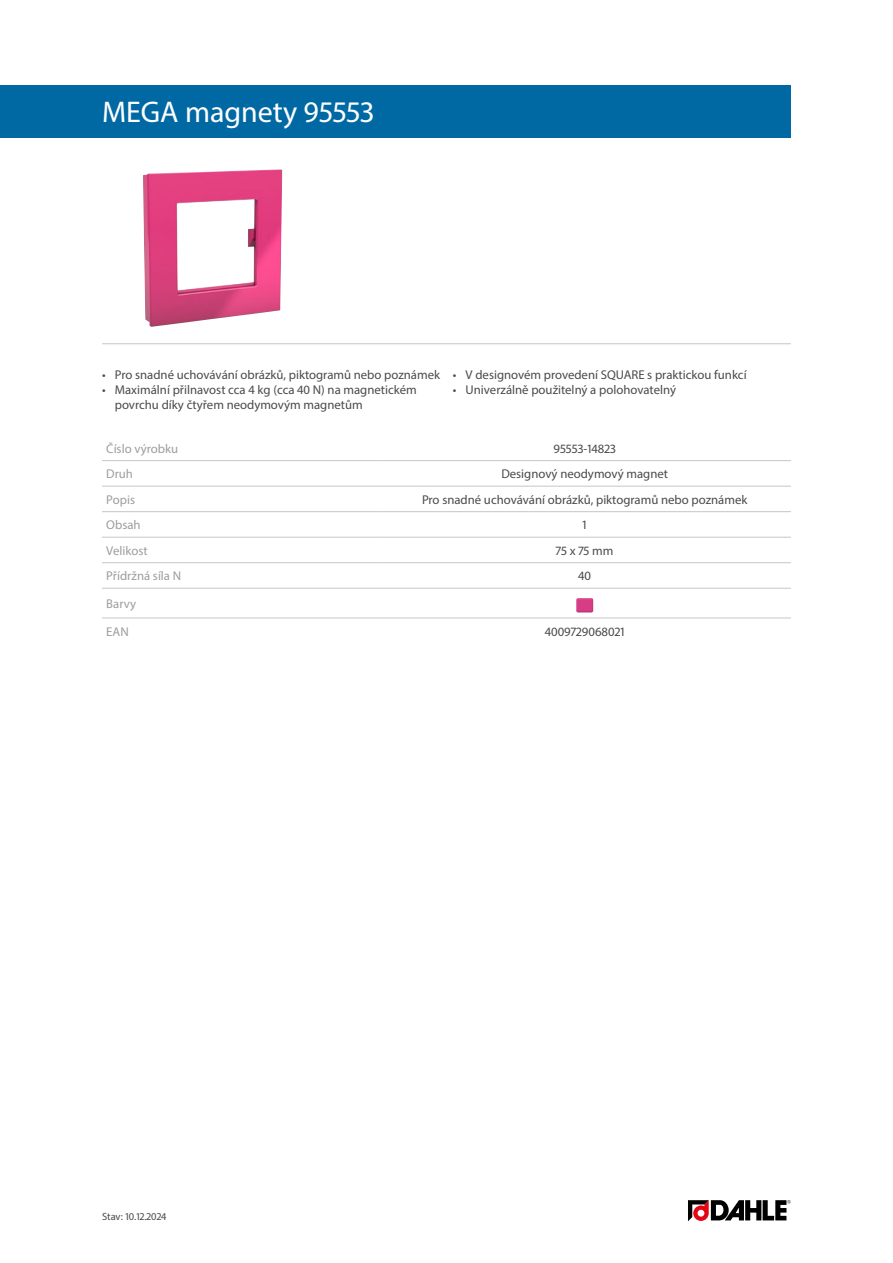
<style>
.page{position:relative;width:893px;height:1263px;background:#fff}
.page>*{position:absolute;margin:0;border:0;box-sizing:border-box;transform-origin:0 0}
.Produktname{font:30px "Myriad Pro";color:#fff}
.Produkttabelle_Zentr{font:12.75px/15.3px "Myriad Pro";color:#4a4a49}
.Produkttabelle_Links{font:12.75px "Myriad Pro";color:#9d9d9c}
.t1{font:10.5px "Myriad Pro";color:#4a4a49}
</style>
<div class="page">
<img style="left:143px;top:169px;width:139px;height:158px">
<hr style="left:102px;top:343px;width:689px;height:1px;background:#c6c6c6">
<svg style="left:688px;top:1200px;width:103px;height:21px"></svg>
<div style="left:0;top:85px;width:791px;height:53px;background:#0069a4"></div>
<hr style="left:102px;top:460px;width:276px;height:1px;background:#c6c6c6">
<hr style="left:378px;top:460px;width:413px;height:1px;background:#c6c6c6">
<hr style="left:102px;top:486px;width:276px;height:1px;background:#c6c6c6">
<hr style="left:378px;top:486px;width:413px;height:1px;background:#c6c6c6">
<hr style="left:102px;top:511px;width:276px;height:1px;background:#c6c6c6">
<hr style="left:378px;top:511px;width:413px;height:1px;background:#c6c6c6">
<hr style="left:102px;top:537px;width:276px;height:1px;background:#c6c6c6">
<hr style="left:378px;top:537px;width:413px;height:1px;background:#c6c6c6">
<hr style="left:102px;top:562px;width:276px;height:1px;background:#c6c6c6">
<hr style="left:378px;top:562px;width:413px;height:1px;background:#c6c6c6">
<hr style="left:102px;top:588px;width:276px;height:1px;background:#c6c6c6">
<hr style="left:378px;top:588px;width:413px;height:1px;background:#c6c6c6">
<hr style="left:102px;top:618px;width:276px;height:1px;background:#c6c6c6">
<hr style="left:378px;top:618px;width:413px;height:1px;background:#c6c6c6">
<img style="left:576px;top:598px;width:17px;height:14px">
<p class="Produktname" style="left:102px;top:94px;width:273px">MEGA magnety 95553</p>
<p class="Produkttabelle_Zentr" style="left:102px;top:367px;width:340px">• Pro snadné uchovávání obrázků, piktogramů nebo poznámek</p>
<p class="Produkttabelle_Zentr" style="left:115px;top:382px;width:303px;text-indent:-13px">• Maximální přilnavost cca 4 kg (cca 40 N) na magnetickém povrchu díky čtyřem neodymovým magnetům</p>
<p class="Produkttabelle_Zentr" style="left:453px;top:367px;width:295px">• V designovém provedení SQUARE s praktickou funkcí</p>
<p class="Produkttabelle_Zentr" style="left:453px;top:382px;width:225px">• Univerzálně použitelný a polohovatelný</p>
<p class="Produkttabelle_Links" style="left:106px;top:440px;width:73px">Číslo výrobku</p>
<p class="Produkttabelle_Zentr" style="left:553px;top:440px;width:64px">95553-14823</p>
<p class="Produkttabelle_Links" style="left:106px;top:466px;width:28px">Druh</p>
<p class="Produkttabelle_Zentr" style="left:501px;top:466px;width:168px">Designový neodymový magnet</p>
<p class="Produkttabelle_Links" style="left:106px;top:491px;width:30px">Popis</p>
<p class="Produkttabelle_Zentr" style="left:422px;top:492px;width:327px">Pro snadné uchovávání obrázků, piktogramů nebo poznámek</p>
<p class="Produkttabelle_Links" style="left:106px;top:517px;width:36px">Obsah</p>
<p class="Produkttabelle_Zentr" style="left:583px;top:517px;width:6px">1</p>
<p class="Produkttabelle_Links" style="left:106px;top:543px;width:43px">Velikost</p>
<p class="Produkttabelle_Zentr" style="left:556px;top:543px;width:59px">75 x 75 mm</p>
<p class="Produkttabelle_Links" style="left:106px;top:568px;width:76px">Přídržná síla N</p>
<p class="Produkttabelle_Zentr" style="left:578px;top:568px;width:14px">40</p>
<p class="Produkttabelle_Links" style="left:106px;top:596px;width:31px">Barvy</p>
<p class="Produkttabelle_Links" style="left:106px;top:623px;width:24px">EAN</p>
<p class="Produkttabelle_Zentr" style="left:545px;top:623px;width:81px">4009729068021</p>
<p class="t1" style="left:102px;top:1210px;width:66px">Stav: 10.12.2024</p>
</div>
